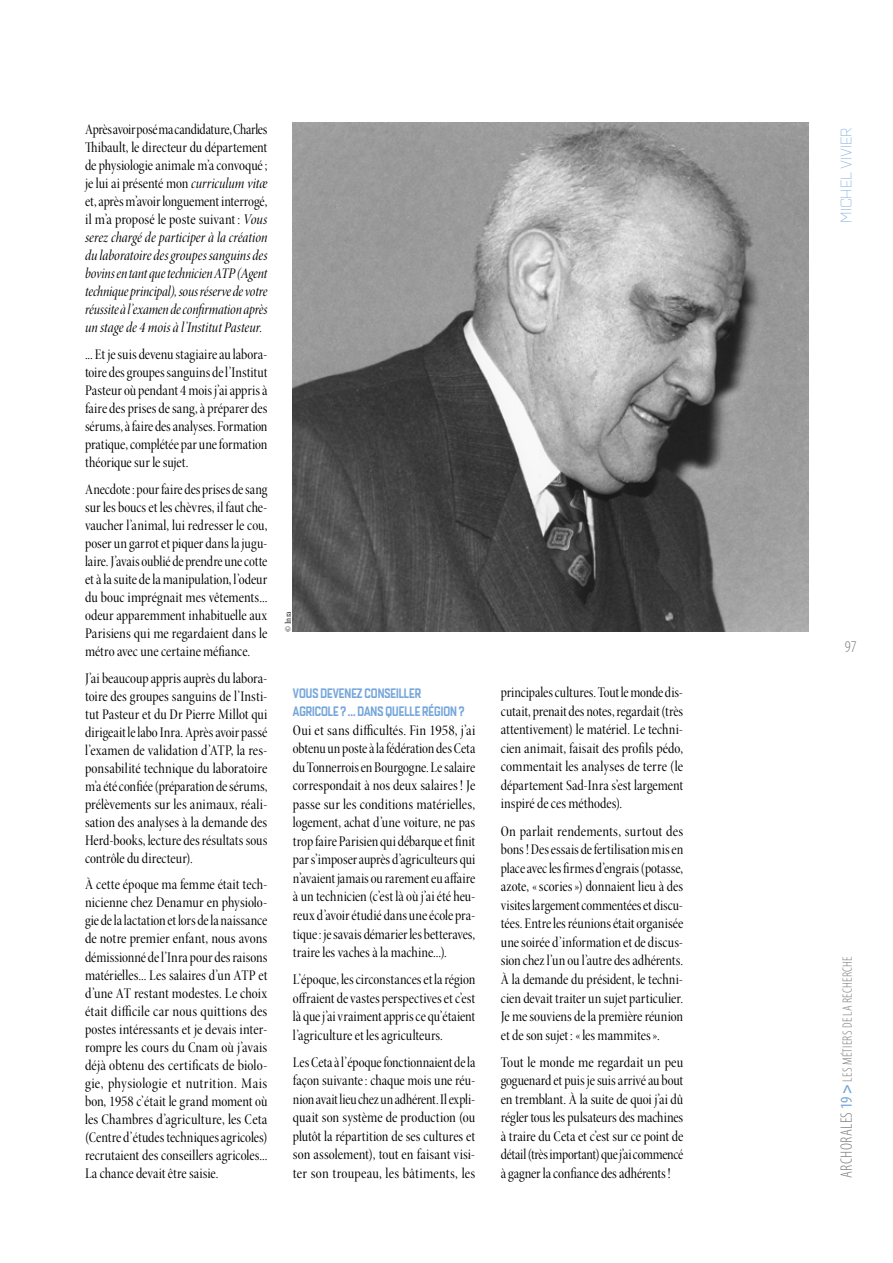
<style>
.page{position:relative;width:893px;height:1263px;background:#fff}
.page>*{position:absolute;margin:0;border:0;box-sizing:border-box;transform-origin:0 0}
.t1{font:300 condensed 16.5px "Myriad Pro";color:#7c7c7c}
.t2{font:15px/18px "Minion Pro Cn Disp";color:#000;text-align:justify}
.t3{font:15px/18px "Minion Pro Cn It Disp";color:#000;text-align:justify}
.t4{font:300 expanded 15px "Quarca";color:#75a6db}
.t5{font:13.5px/18.6px "Quarca Con Med";color:#75a6db}
.t6{font:300 condensed 13.5px "Myriad Pro";letter-spacing:.02em;color:#7c7c7c}
.t7{font:9px "Minion Pro Cn Disp";color:#000}
.s1{font-family:"Minion Pro Cn It Disp"}
.s2{font-size:16.5px}
.s3{font-weight:400;font-size:16.5px;color:#75a6db}
.s4{font-weight:700;font-size:16.5px;color:#75a6db}
</style>
<div class="page">
<img style="left:293px;top:122px;width:515px;height:510px">
<p class="t2" style="left:85px;top:121px;width:184px">Après avoir posé ma candidature, Charles Thibault, le directeur du département de physiologie animale m’a convoqué; je lui ai présenté mon <span class="s1">curriculum vitæ </span>et, après m’avoir longuement interrogé, il m’a proposé le poste suivant : <span class="s1">Vous</span></p>
<p class="t3" style="left:85px;top:229px;width:184px">serez chargé de participer à la création du laboratoire des groupes sanguins des bovins en tant que technicien ATP (Agent technique principal), sous réserve de votre réussite à l’examen de confirmation après un stage de 4 mois à l’Institut Pasteur.</p>
<p class="t2" style="left:85px;top:345px;width:184px">... Et je suis devenu stagiaire au labora&shy;toire des groupes sanguins de l’Institut Pasteur où pendant 4 mois j’ai appris à faire des prises de sang, à préparer des sérums, à faire des analyses. Formation pratique, complétée par une formation théorique sur le sujet.</p>
<p class="t2" style="left:85px;top:480px;width:184px">Anecdote: pour faire des prises de sang sur les boucs et les chèvres, il faut che&shy;vaucher l’animal, lui redresser le cou, poser un garrot et piquer dans la jugu&shy;laire. J’avais oublié de prendre une cotte et à la suite de la manipulation, l’odeur du bouc imprégnait mes vêtements... odeur apparemment inhabituelle aux Parisiens qui me regardaient dans le métro avec une certaine méfiance.</p>
<p class="t2" style="left:85px;top:669px;width:184px">J’ai beaucoup appris auprès du labora&shy;toire des groupes sanguins de l’Insti&shy;tut Pasteur et du Dr Pierre Millot qui dirigeait le labo Inra. Après avoir passé l’examen de validation d’ATP, la res&shy;ponsabilité technique du laboratoire m’a été confiée (préparation de sérums, prélèvements sur les animaux, réali&shy;sation des analyses à la demande des Herd-books, lecture des résultats sous contrôle du directeur).</p>
<p class="t2" style="left:85px;top:876px;width:184px">À cette époque ma femme était tech&shy;nicienne chez Denamur en physiolo&shy;gie de la lactation et lors de la naissance de notre premier enfant, nous avons démissionné de l’Inra pour des raisons matérielles... Les salaires d’un ATP et d’une AT restant modestes. Le choix était difficile car nous quittions des postes intéressants et je devais inter&shy;rompre les cours du Cnam où j’avais déjà obtenu des certificats de biolo&shy;gie, physiologie et nutrition. Mais bon, 1958 c’était le grand moment où les Chambres d’agriculture, les Ceta (Centre d’études techniques agricoles) recrutaient des conseillers agricoles...<br>La chance devait être saisie.</p>
<p class="t7" style="left:283px;top:631px;width:22px;rotate:-90deg">©Inra</p>
<p class="t5" style="left:293px;top:683px;width:173px">VOUS DEVENEZ CONSEILLER<br>AGRICOLE ? ... DANS QUELLE RÉGION?</p>
<p class="t2" style="left:293px;top:721px;width:184px;line-height:18.6px">Oui et sans difficultés. Fin 1958, j’ai obtenu un poste à la fédération des Ceta du Tonnerrois en Bourgogne. Le salaire correspondait à nos deux salaires! Je passe sur les conditions matérielles, logement, achat d’une voiture, ne pas trop faire Parisien qui débarque et finit par s’imposer auprès d’agriculteurs qui n’avaient jamais ou rarement eu affaire à un technicien (c’est là où j’ai été heu&shy;reux d’avoir étudié dans une école pra&shy;tique: je savais démarier les betteraves, traire les vaches à la machine...).</p>
<p class="t2" style="left:293px;top:970px;width:184px;line-height:18.6px">L’époque, les circonstances et la région offraient de vastes perspectives et c’est là que j’ai vraiment appris ce qu’étaient l’agriculture et les agriculteurs.</p>
<p class="t2" style="left:293px;top:1053px;width:184px;line-height:18.6px">Les Ceta à l’époque fonctionnaient de la façon suivante: chaque mois une réu&shy;nion avait lieu chez un adhérent. Il expli&shy;quait son système de production (ou plutôt la répartition de ses cultures et son assolement), tout en faisant visi&shy;ter son troupeau, les bâtiments, les</p>
<p class="t2" style="left:501px;top:683px;width:184px;line-height:18.6px">principales cultures. Tout le monde dis&shy;cutait, prenait des notes, regardait (très attentivement) le matériel. Le techni&shy;cien animait, faisait des profils pédo, commentait les analyses de terre (le département Sad-Inra s’est largement inspiré de ces méthodes).</p>
<p class="t2" style="left:501px;top:822px;width:184px;line-height:18.6px">On parlait rendements, surtout des bons! Des essais de fertilisation mis en place avec les firmes d’engrais (potasse, azote, «scories») donnaient lieu à des visites largement commentées et discu&shy;tées. Entre les réunions était organisée une soirée d’information et de discus&shy;sion chez l’un ou l’autre des adhérents.<br>À la demande du président, le techni&shy;cien devait traiter un sujet particulier.<br>Je me souviens de la première réunion et de son sujet: «les mammites».</p>
<p class="t2" style="left:501px;top:1053px;width:184px;line-height:18.6px">Tout le monde me regardait un peu goguenard et puis je suis arrivé au bout en tremblant. À la suite de quoi j’ai dû régler tous les pulsateurs des machines à traire du Ceta et c’est sur ce point de détail (très important) que j’ai commencé à gagner la confiance des adhérents!</p>
<p class="t4" style="left:838px;top:223px;width:97px;rotate:-90deg">MICHEL VIVIER</p>
<p class="t1" style="left:845px;top:638px;width:13px">97</p>
<p class="t6" style="left:840px;top:1178px;width:223px;rotate:-90deg"><span class="s2">ARCHORALES</span><span class="s3">19</span> <span class="s4">&gt;</span> LES MÉTIERS DE LA RECHERCHE</p>
</div>
